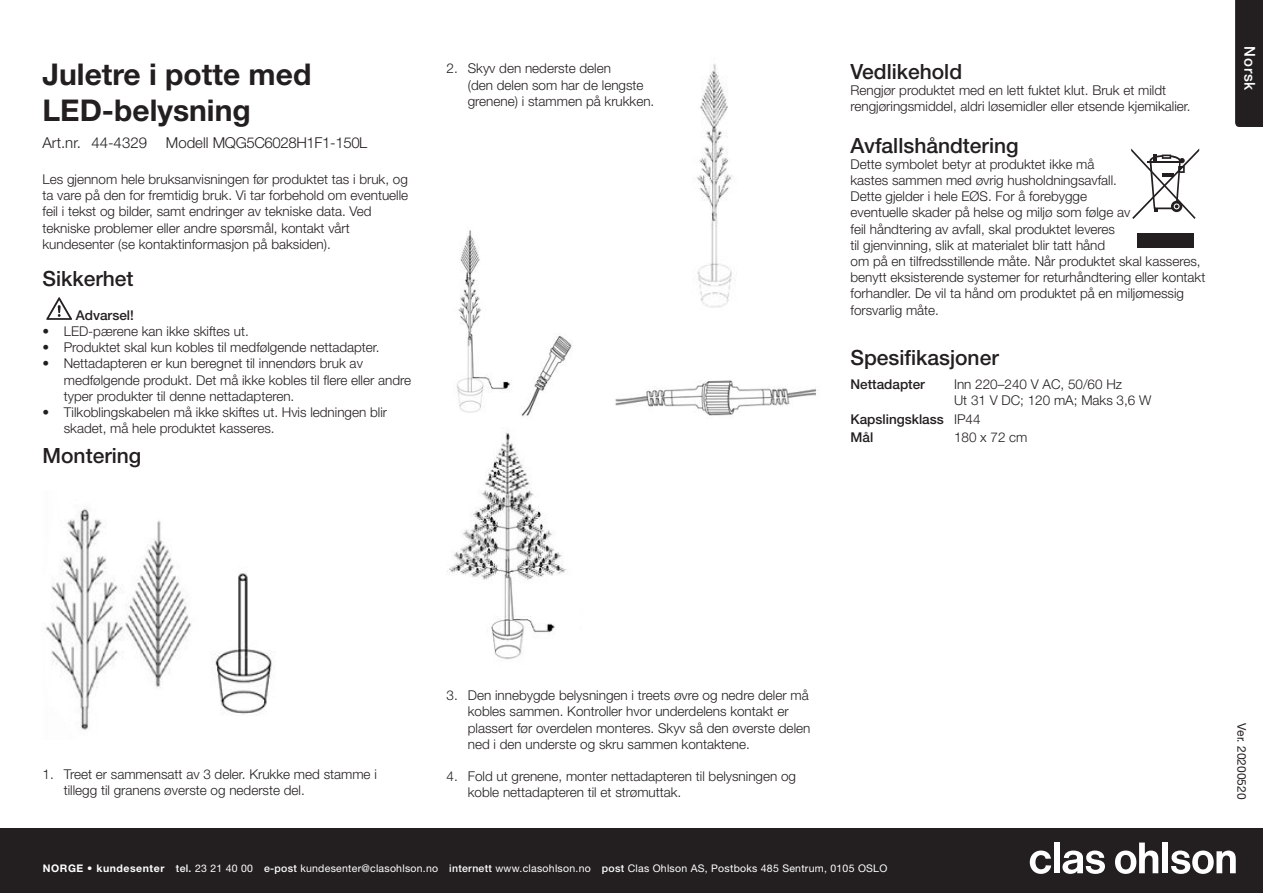
<style>
.page{position:relative;width:1263px;height:893px;background:#fff}
.page>*{position:absolute;margin:0;border:0;box-sizing:border-box;transform-origin:0 0}
.Bruks_-_Inledande_be{font:700 30px/36px "Helvetica Neue LT Std";color:#231f20}
.Bruks_-_Nytt_Avsnitt{font:500 21px "Helvetica Neue LT Std";color:#231f20}
.Bruks_-_Inledande_Ar{font:300 15px "Helvetica Neue LT Std";letter-spacing:-.025em;color:#231f20}
.Bruks_-_Inledande_Ar-2{font:300 15px "Helvetica Neue LT Std";color:#231f20}
.t1{font:500 15px "Helvetica Neue LT Std";letter-spacing:.05em;color:#fff}
.Bruks_-_Nytt_Avsnitt-2{font:300 13.5px/16.2px "Helvetica Neue LT Std";color:#231f20}
.Bruks_-_Brödtext{font:300 13.5px/16.2px "Helvetica Neue LT Std";color:#231f20}
.Bruks_-_Brödtext-2{font:500 13.5px "Helvetica Neue LT Std";color:#231f20}
.t2{font:12px "Helvetica Neue LT Std";color:#231f20}
.t3{font:10.5px "Helvetica Neue LT Std";letter-spacing:.025em;color:#fff}
.s1{font-weight:300}
.s2{font-weight:700}
.s3{font-weight:500}
</style>
<div class="page">
<div style="left:0;top:828px;width:1263px;height:65px;background:#231f20"></div>
<svg style="left:1030px;top:850px;width:21px;height:24px"></svg>
<div style="left:1054px;top:842px;width:5px;height:31px;background:#fff"></div>
<svg style="left:1062px;top:850px;width:43px;height:24px"></svg>
<svg style="left:1115px;top:842px;width:43px;height:32px"></svg>
<div style="left:1162px;top:842px;width:6px;height:31px;background:#fff"></div>
<svg style="left:1171px;top:850px;width:65px;height:24px"></svg>
<div style="left:1235px;top:0;width:28px;height:127px;background:#231f20"></div>
<img style="left:45px;top:508px;width:227px;height:222px">
<img style="left:446px;top:432px;width:121px;height:229px">
<img style="left:456px;top:230px;width:361px;height:188px">
<img style="left:663px;top:64px;width:96px;height:253px">
<svg style="left:46px;top:297px;width:26px;height:23px"></svg>
<svg style="left:1131px;top:148px;width:68px;height:71px"></svg>
<div style="left:1137px;top:233px;width:56px;height:14px;background:#231f20"></div>
<p class="Bruks_-_Inledande_be" style="left:43px;top:56px;width:270px">Juletre i potte med<br>LED-belysning</p>
<p class="Bruks_-_Inledande_Ar-2" style="left:43px;top:133px;width:106px">Art.nr. 44-4329</p>
<p class="Bruks_-_Inledande_Ar" style="left:166px;top:133px;width:203px">Modell MQG5C6028H1F1-150L</p>
<p class="Bruks_-_Brödtext" style="left:43px;top:171px;width:367px">Les gjennom hele bruksanvisningen før produktet tas i bruk, og ta vare på den for fremtidig bruk. Vi tar forbehold om eventuelle feil i tekst og bilder, samt endringer av tekniske data. Ved tekniske problemer eller andre spørsmål, kontakt vårt kundesenter (se kontaktinformasjon på baksiden).</p>
<p class="Bruks_-_Nytt_Avsnitt" style="left:43px;top:266px;width:93px">Sikkerhet</p>
<p class="Bruks_-_Brödtext-2" style="left:76px;top:307px;width:60px">Advarsel!</p>
<p class="Bruks_-_Nytt_Avsnitt-2" style="left:43px;top:323px;width:208px">• LED-pærene kan ikke skiftes ut.</p>
<p class="Bruks_-_Nytt_Avsnitt-2" style="left:43px;top:339px;width:339px">• Produktet skal kun kobles til medfølgende nettadapter.</p>
<p class="Bruks_-_Nytt_Avsnitt-2" style="left:64px;top:355px;width:349px;text-indent:-21px">• Nettadapteren er kun beregnet til innendørs bruk av medfølgende produkt. Det må ikke kobles til flere eller andre typer produkter til denne nettadapteren.</p>
<p class="Bruks_-_Nytt_Avsnitt-2" style="left:64px;top:404px;width:325px;text-indent:-21px">• Tilkoblingskabelen må ikke skiftes ut. Hvis ledningen blir skadet, må hele produktet kasseres.</p>
<p class="Bruks_-_Nytt_Avsnitt" style="left:43px;top:443px;width:100px">Montering</p>
<p class="Bruks_-_Nytt_Avsnitt-2" style="left:468px;top:60px;width:188px;text-indent:-21px">2. Skyv den nederste delen<br>(den delen som har de lengste grenene) i stammen på krukken.</p>
<p class="Bruks_-_Nytt_Avsnitt" style="left:850px;top:59px;width:113px">Vedlikehold</p>
<p class="Bruks_-_Nytt_Avsnitt-2" style="left:850px;top:82px;width:342px">Rengjør produktet med en lett fuktet klut. Bruk et mildt rengjøringsmiddel, aldri løsemidler eller etsende kjemikalier.</p>
<p class="Bruks_-_Nytt_Avsnitt" style="left:850px;top:133px;width:170px">Avfallshåndtering</p>
<p class="Bruks_-_Nytt_Avsnitt-2" style="left:850px;top:156px;width:356px">Dette symbolet betyr at produktet ikke må<br>kastes sammen med øvrig husholdningsavfall.<br>Dette gjelder i hele EØS. For å forebygge<br>eventuelle skader på helse og miljø som følge av<br>feil håndtering av avfall, skal produktet leveres<br>til gjenvinning, slik at materialet blir tatt hånd<br>om på en tilfredsstillende måte. Når produktet skal kasseres, benytt eksisterende systemer for returhåndtering eller kontakt forhandler. De vil ta hånd om produktet på en miljømessig forsvarlig måte.</p>
<p class="Bruks_-_Nytt_Avsnitt" style="left:850px;top:344px;width:150px">Spesifikasjoner</p>
<p class="Bruks_-_Brödtext-2" style="left:850px;top:376px;width:76px">Nettadapter</p>
<p class="Bruks_-_Brödtext" style="left:954px;top:376px;width:170px">Inn 220–240 V AC, 50/60 Hz</p>
<p class="Bruks_-_Brödtext" style="left:954px;top:392px;width:199px">Ut 31 V DC; 120 mA; Maks 3,6 W</p>
<p class="Bruks_-_Brödtext-2" style="left:850px;top:411px;width:132px">Kapslingsklass <span class="s1">IP44</span></p>
<p class="Bruks_-_Brödtext-2" style="left:850px;top:429px;width:24px">Mål</p>
<p class="Bruks_-_Brödtext" style="left:954px;top:429px;width:75px">180 x 72 cm</p>
<p class="t1" style="left:1258px;top:46px;width:45px;rotate:90deg">Norsk</p>
<p class="Bruks_-_Nytt_Avsnitt-2" style="left:64px;top:766px;width:315px;text-indent:-21px">1. Treet er sammensatt av 3 deler. Krukke med stamme i tillegg til granens øverste og nederste del.</p>
<p class="Bruks_-_Nytt_Avsnitt-2" style="left:468px;top:687px;width:344px;text-indent:-21px">3. Den innebygde belysningen i treets øvre og nedre deler må kobles sammen. Kontroller hvor underdelens kontakt er plassert før overdelen monteres. Skyv så den øverste delen ned i den underste og skru sammen kontaktene.</p>
<p class="Bruks_-_Nytt_Avsnitt-2" style="left:468px;top:768px;width:330px;text-indent:-21px">4. Fold ut grenene, monter nettadapteren til belysningen og koble nettadapteren til et strømuttak.</p>
<p class="t3" style="left:43px;top:862px;width:846px"><span class="s2">NORGE • kundesenter</span> <span class="s3">tel.</span> 23 21 40 00 <span class="s3">e-post</span> kundesenter@clasohlson.no <span class="s3">internett</span> www.clasohlson.no <span class="s3">post</span> Clas Ohlson AS, Postboks 485 Sentrum, 0105 OSLO</p>
<p class="t2" style="left:1249px;top:723px;width:78px;rotate:90deg">Ver. 20200520</p>
</div>
